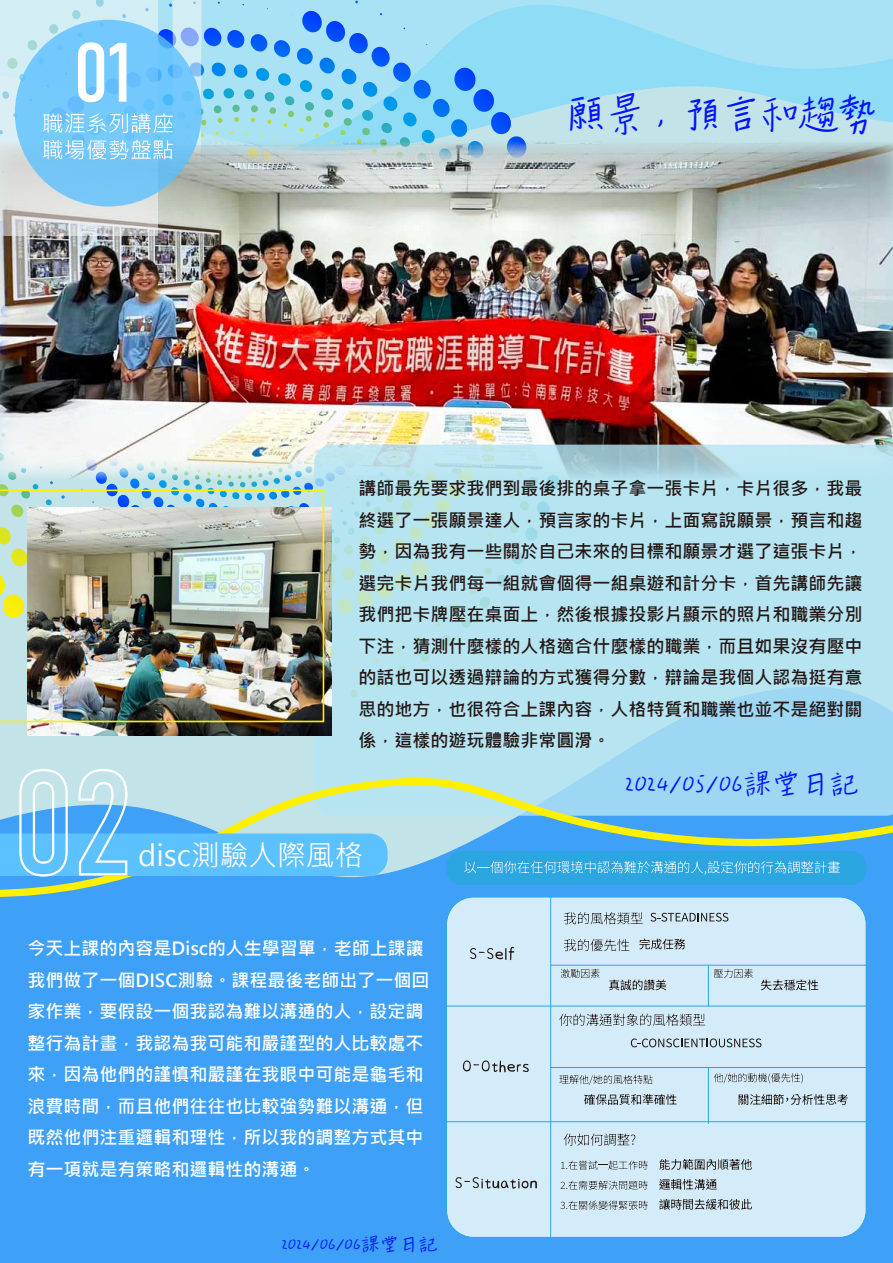
<style>
.page{position:relative;width:893px;height:1263px;background:#fff}
.page>*{position:absolute;margin:0;border:0;box-sizing:border-box;transform-origin:0 0}
.t1{font:36px "Senty Vanilla";color:#0013ff}
.t2{font:28.65px "Microsoft Jheng Hei";color:#fff}
.t3{font:27px "Senty Vanilla";color:#0013ff}
.t4{font:700 18px/31.5px "Microsoft Jheng Hei";color:#231815;text-align:justify}
.t5{font:700 18px/31.5px "Microsoft Jheng Hei";color:#fff}
.t6{font:18px "Senty Vanilla";color:#0013ff}
</style>
<div class="page">
<svg style="left:582px;top:0;width:311px;height:141px;background:#a7e0f1"></svg>
<div style="left:0;top:722px;width:893px;height:541px;background:#3ea0f7"></div>
<img style="left:582px;top:141px;width:311px;height:304px">
<svg style="left:314px;top:445px;width:579px;height:330px;background:#b2e0f0"></svg>
<img style="left:28px;top:715px;width:304px;height:21px">
<div style="left:446px;top:897px;width:420px;height:340px;background:#d4ecf9;border-radius:27px"></div>
<hr style="left:446px;top:1006px;width:420px;height:1px;background:#2ca6e0">
<hr style="left:446px;top:1121px;width:420px;height:1px;background:#2ca6e0">
<hr style="left:550px;top:897px;width:1px;height:340px;background:#2ca6e0">
<hr style="left:551px;top:965px;width:315px;height:1px;background:#2ca6e0">
<hr style="left:708px;top:965px;width:1px;height:41px;background:#2ca6e0">
<hr style="left:551px;top:1067px;width:315px;height:1px;background:#2ca6e0">
<hr style="left:708px;top:1067px;width:1px;height:57px;background:#2ca6e0">
<svg style="left:470px;top:947px;width:44px;height:13px"></svg>
<svg style="left:463px;top:1060px;width:66px;height:12px"></svg>
<svg style="left:456px;top:1177px;width:81px;height:11px"></svg>
<svg style="left:564px;top:912px;width:79px;height:12px"></svg>
<svg style="left:559px;top:1013px;width:146px;height:13px"></svg>
<svg style="left:564px;top:939px;width:65px;height:12px"></svg>
<svg style="left:561px;top:969px;width:39px;height:9px"></svg>
<svg style="left:559px;top:1075px;width:93px;height:10px"></svg>
<svg style="left:564px;top:1133px;width:71px;height:13px"></svg>
<svg style="left:561px;top:1160px;width:87px;height:10px"></svg>
<svg style="left:561px;top:1180px;width:87px;height:10px"></svg>
<svg style="left:560px;top:1200px;width:88px;height:10px"></svg>
<svg style="left:714px;top:1073px;width:89px;height:10px"></svg>
<svg style="left:714px;top:969px;width:39px;height:9px"></svg>
<svg style="left:650px;top:913px;width:78px;height:8px"></svg>
<svg style="left:631px;top:1038px;width:130px;height:9px"></svg>
<svg style="left:639px;top:938px;width:46px;height:11px"></svg>
<svg style="left:609px;top:979px;width:57px;height:11px"></svg>
<svg style="left:739px;top:1094px;width:109px;height:11px"></svg>
<svg style="left:584px;top:1094px;width:93px;height:11px"></svg>
<svg style="left:659px;top:1159px;width:93px;height:11px"></svg>
<svg style="left:659px;top:1179px;width:58px;height:11px"></svg>
<svg style="left:659px;top:1199px;width:93px;height:11px"></svg>
<svg style="left:761px;top:979px;width:57px;height:11px"></svg>
<svg style="left:0;top:775px;width:893px;height:124px;background:#6fbce0"></svg>
<img style="left:0;top:715px;width:324px;height:7px">
<img style="left:0;top:0;width:582px;height:715px">
<svg style="left:0;top:768px;width:388px;height:110px;background:#90d0ec"></svg>
<h1 class="t1" style="left:567px;top:81px;width:311px">願景，預言和趨勢</h1>
<p class="t4" style="left:358px;top:473px;width:505px">講師最先要求我們到最後排的桌子拿一張卡片，卡片很多，我最終選了一張願景達人，預言家的卡片，上面寫說願景，預言和趨勢，因為我有一些關於自己未來的目標和願景才選了這張卡片，選完卡片我們每一組就會個得一組桌遊和計分卡，首先講師先讓我們把卡牌壓在桌面上，然後根據投影片顯示的照片和職業分別下注，猜測什麼樣的人格適合什麼樣的職業，而且如果沒有壓中的話也可以透過辯論的方式獲得分數，辯論是我個人認為挺有意思的地方，也很符合上課內容，人格特質和職業也並不是絕對關係，這樣的遊玩體驗非常圓滑。</p>
<h2 class="t2" style="left:138px;top:837px;width:226px">disc測驗人際風格</h2>
<p class="t5" style="left:28px;top:933px;width:403px">今天上課的內容是Disc的人生學習單，老師上課讓我們做了一個DISC測驗。課程最後老師出了一個回家作業，要假設一個我認為難以溝通的人，設定調整行為計畫，我認為我可能和嚴謹型的人比較處不來，因為他們的謹慎和嚴謹在我眼中可能是龜毛和浪費時間，而且他們往往也比較強勢難以溝通，但既然他們注重邏輯和理性，所以我的調整方式其中有一項就是有策略和邏輯性的溝通。</p>
<p class="t6" style="left:282px;top:1227px;width:158px">2024/06/06課堂日記</p>
<h3 class="t3" style="left:625px;top:759px;width:235px">2024/05/06課堂日記</h3>
</div>
